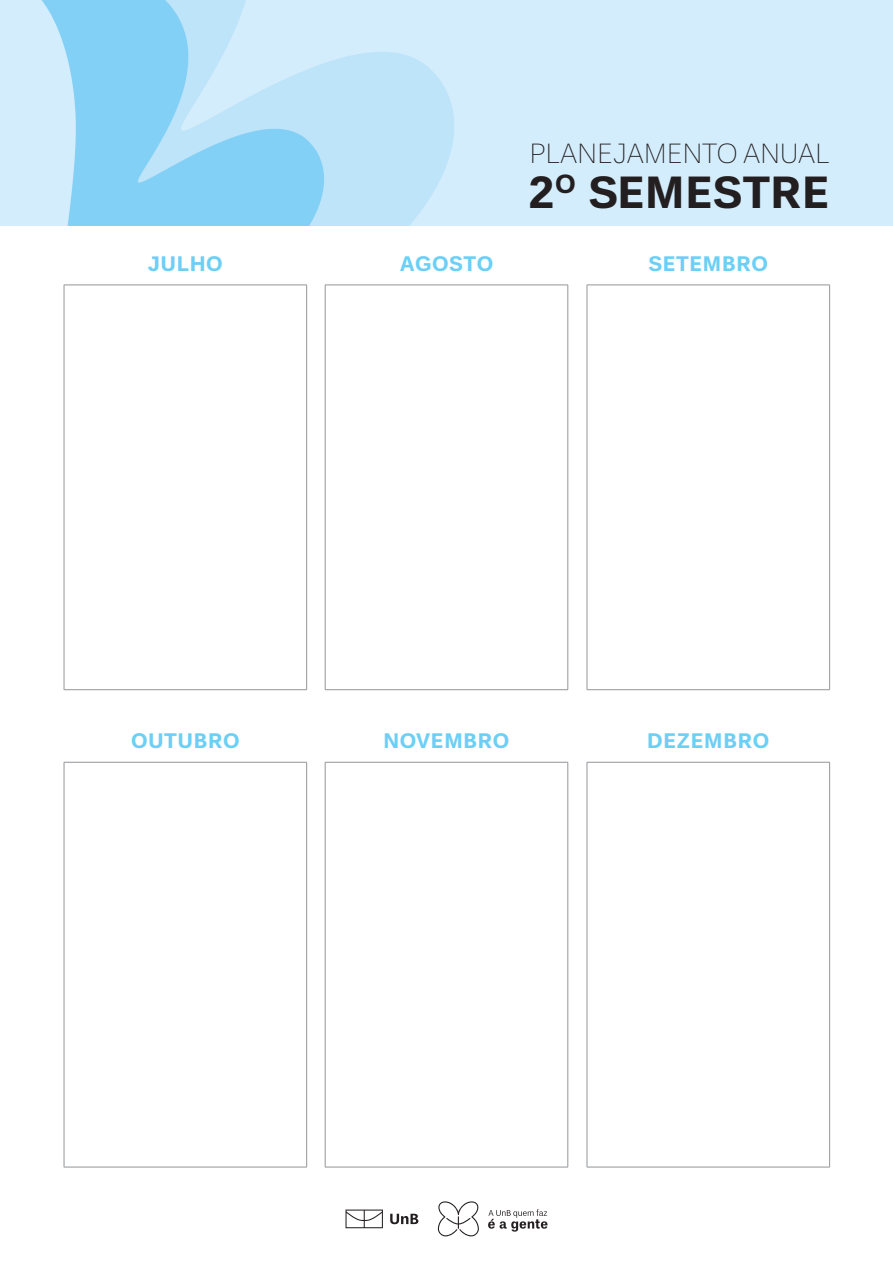
<style>
.page{position:relative;width:893px;height:1263px;background:#fff}
.page>*{position:absolute;margin:0;border:0;box-sizing:border-box;transform-origin:0 0}
.t1{font:700 45px "Un B Pro";color:#231f20}
.t2{font:300 28.8px "Un B Pro";color:#231f20}
.t3{font:700 21px "Un B Pro";letter-spacing:.025em;color:#6bcff6}
</style>
<div class="page">
<img style="left:0;top:0;width:893px;height:225px">
<hr style="left:64px;top:285px;width:243px;height:1px;background:#939598">
<hr style="left:64px;top:285px;width:1px;height:404px;background:#939598">
<hr style="left:64px;top:689px;width:243px;height:1px;background:#939598">
<hr style="left:306px;top:285px;width:1px;height:404px;background:#939598">
<hr style="left:64px;top:762px;width:243px;height:1px;background:#939598">
<hr style="left:64px;top:762px;width:1px;height:405px;background:#939598">
<hr style="left:64px;top:1167px;width:243px;height:1px;background:#939598">
<hr style="left:306px;top:762px;width:1px;height:405px;background:#939598">
<hr style="left:325px;top:285px;width:243px;height:1px;background:#939598">
<hr style="left:325px;top:285px;width:1px;height:404px;background:#939598">
<hr style="left:325px;top:689px;width:243px;height:1px;background:#939598">
<hr style="left:568px;top:285px;width:1px;height:404px;background:#939598">
<hr style="left:325px;top:762px;width:243px;height:1px;background:#939598">
<hr style="left:325px;top:762px;width:1px;height:405px;background:#939598">
<hr style="left:325px;top:1167px;width:243px;height:1px;background:#939598">
<hr style="left:568px;top:762px;width:1px;height:405px;background:#939598">
<hr style="left:587px;top:285px;width:243px;height:1px;background:#939598">
<hr style="left:587px;top:285px;width:1px;height:404px;background:#939598">
<hr style="left:587px;top:689px;width:243px;height:1px;background:#939598">
<hr style="left:829px;top:285px;width:1px;height:404px;background:#939598">
<hr style="left:587px;top:762px;width:243px;height:1px;background:#939598">
<hr style="left:587px;top:762px;width:1px;height:405px;background:#939598">
<hr style="left:587px;top:1167px;width:243px;height:1px;background:#939598">
<hr style="left:829px;top:762px;width:1px;height:405px;background:#939598">
<svg style="left:488px;top:1209px;width:59px;height:22px"></svg>
<svg style="left:438px;top:1201px;width:41px;height:35px"></svg>
<svg style="left:345px;top:1209px;width:73px;height:19px"></svg>
<p class="t3" style="left:148px;top:251px;width:76px">JULHO</p>
<p class="t3" style="left:400px;top:251px;width:95px">AGOSTO</p>
<p class="t2" style="left:530px;top:136px;width:302px">PLANEJAMENTO ANUAL</p>
<p class="t1" style="left:528px;top:166px;width:303px">2<sup>O</sup> SEMESTRE</p>
<p class="t3" style="left:649px;top:251px;width:121px">SETEMBRO</p>
<p class="t3" style="left:131px;top:729px;width:110px">OUTUBRO</p>
<p class="t3" style="left:383px;top:729px;width:127px">NOVEMBRO</p>
<p class="t3" style="left:647px;top:729px;width:123px">DEZEMBRO</p>
</div>
